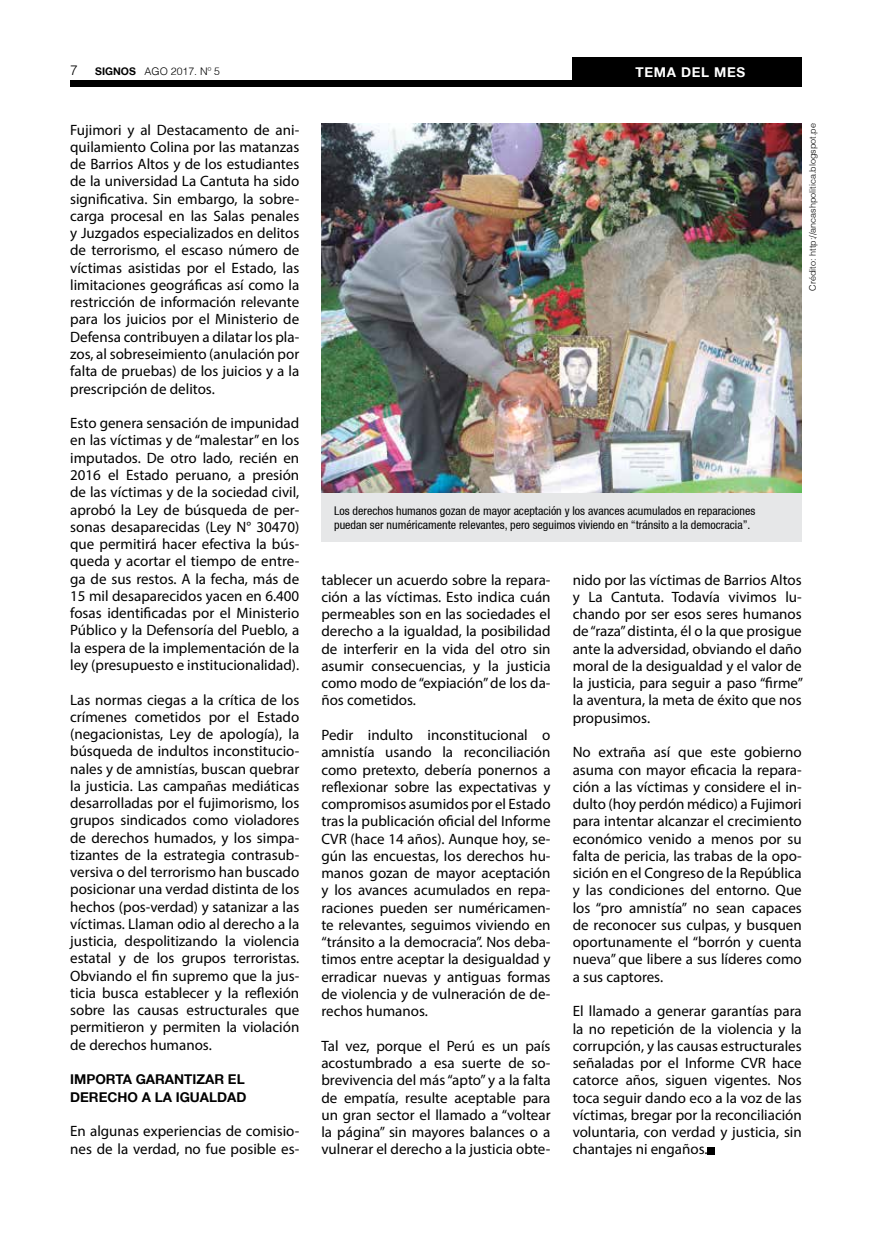
<style>
.page{position:relative;width:872px;height:1255px;background:#fff}
.page>*{position:absolute;margin:0;border:0;box-sizing:border-box;transform-origin:0 0}
.t1{font:15px/17.2px "Myriad Pro";color:#000;text-align:justify}
.t2{font:700 13.5px/17.2px "Helvetica 75";color:#000}
.t3{font:700 13.5px "Helvetica 75";letter-spacing:.05em;color:#fff}
.t4{font:300 13.5px "Helvetica";color:#000}
.t5{font:condensed 12px/13.5px "Helvetica 57";color:#000}
.t6{font:300 10.5px "Helvetica";color:#000}
.t7{font:300 9px "Helvetica";color:#000}
.s1{font-family:"Helvetica 75";font-weight:700}
</style>
<div class="page">
<div style="left:70px;top:81px;width:731px;height:6px;background:#000"></div>
<div style="left:572px;top:57px;width:229px;height:30px;background:#000"></div>
<div style="left:707px;top:1147px;width:7px;height:7px;background:#000"></div>
<img style="left:321px;top:123px;width:480px;height:370px">
<div style="left:321px;top:493px;width:480px;height:48px;background:#e6e7e8"></div>
<p class="t4" style="left:70px;top:61px;width:9px">7</p>
<p class="t6" style="left:95px;top:64px;width:126px"><span class="s1">SIGNOS</span> AGO 2017. Nº 5</p>
<p class="t3" style="left:635px;top:64px;width:111px">TEMA DEL MES</p>
<p class="t1" style="left:70px;top:121px;width:231px">Fujimori y al Destacamento de ani&shy;quilamiento Colina por las matanzas de Barrios Altos y de los estudiantes de la universidad La Cantuta ha sido significativa. Sin embargo, la sobre&shy;carga procesal en las Salas penales y Juzgados especializados en delitos de terrorismo, el escaso número de víctimas asistidas por el Estado, las limitaciones geográficas así como la restricción de información relevante para los juicios por el Ministerio de Defensa contribuyen a dilatar los pla&shy;zos, al sobreseimiento (anulación por falta de pruebas) de los juicios y a la prescripción de delitos.</p>
<p class="t1" style="left:70px;top:414px;width:231px">Esto genera sensación de impunidad en las víctimas y de “malestar” en los imputados. De otro lado, recién en 2016 el Estado peruano, a presión de las víctimas y de la sociedad civil, aprobó la Ley de búsqueda de per&shy;sonas desaparecidas (Ley N° 30470) que permitirá hacer efectiva la bús&shy;queda y acortar el tiempo de entre&shy;ga de sus restos. A la fecha, más de 15 mil desaparecidos yacen en 6.400 fosas identificadas por el Ministerio Público y la Defensoría del Pueblo, a la espera de la implementación de la ley (presupuesto e institucionalidad).</p>
<p class="t1" style="left:70px;top:690px;width:231px">Las normas ciegas a la crítica de los crímenes cometidos por el Estado (negacionistas, Ley de apología), la búsqueda de indultos inconstitucio&shy;nales y de amnistías, buscan quebrar la justicia. Las campañas mediáticas desarrolladas por el fujimorismo, los grupos sindicados como violadores de derechos humados, y los simpa&shy;tizantes de la estrategia contrasub&shy;versiva o del terrorismo han buscado posicionar una verdad distinta de los hechos (pos-verdad) y satanizar a las víctimas. Llaman odio al derecho a la justicia, despolitizando la violencia estatal y de los grupos terroristas.<br>Obviando el fin supremo que la jus&shy;ticia busca establecer y la reflexión sobre las causas estructurales que permitieron y permiten la violación de derechos humanos.</p>
<p class="t2" style="left:70px;top:1070px;width:178px">IMPORTA GARANTIZAR EL<br>DERECHO A LA IGUALDAD</p>
<p class="t1" style="left:70px;top:1122px;width:231px">En algunas experiencias de comisio&shy;nes de la verdad, no fue posible es-</p>
<p class="t7" style="left:807px;top:290px;width:169px;rotate:-90deg">Crédito: http://ancashpolitica.blogspot.pe</p>
<p class="t5" style="left:334px;top:504px;width:422px">Los derechos humanos gozan de mayor aceptación y los avances acumulados en reparaciones puedan ser numéricamente relevantes, pero seguimos viviendo en “tránsito a la democracia”.</p>
<p class="t1" style="left:321px;top:570px;width:231px">tablecer un acuerdo sobre la repara&shy;ción a las víctimas. Esto indica cuán permeables son en las sociedades el derecho a la igualdad, la posibilidad de interferir en la vida del otro sin asumir consecuencias, y la justicia como modo de “expiación” de los da&shy;ños cometidos.</p>
<p class="t1" style="left:321px;top:726px;width:231px">Pedir indulto inconstitucional o amnistía usando la reconciliación como pretexto, debería ponernos a reflexionar sobre las expectativas y compromisos asumidos por el Estado tras la publicación oficial del Informe CVR (hace 14 años). Aunque hoy, se&shy;gún las encuestas, los derechos hu&shy;manos gozan de mayor aceptación y los avances acumulados en repa&shy;raciones pueden ser numéricamen&shy;te relevantes, seguimos viviendo en “tránsito a la democracia”. Nos deba&shy;timos entre aceptar la desigualdad y erradicar nuevas y antiguas formas de violencia y de vulneración de de&shy;rechos humanos.</p>
<p class="t1" style="left:321px;top:1036px;width:231px">Tal vez, porque el Perú es un país acostumbrado a esa suerte de so&shy;brevivencia del más “apto” y a la falta de empatía, resulte aceptable para un gran sector el llamado a “voltear la página” sin mayores balances o a vulnerar el derecho a la justicia obte-</p>
<p class="t1" style="left:572px;top:570px;width:232px">nido por las víctimas de Barrios Altos y La Cantuta. Todavía vivimos lu&shy;chando por ser esos seres humanos de “raza” distinta, él o la que prosigue ante la adversidad, obviando el daño moral de la desigualdad y el valor de la justicia, para seguir a paso “firme” la aventura, la meta de éxito que nos propusimos.</p>
<p class="t1" style="left:572px;top:743px;width:231px">No extraña así que este gobierno asuma con mayor eficacia la repara&shy;ción a las víctimas y considere el in&shy;dulto (hoy perdón médico) a Fujimori para intentar alcanzar el crecimiento económico venido a menos por su falta de pericia, las trabas de la opo&shy;sición en el Congreso de la República y las condiciones del entorno. Que los “pro amnistía” no sean capaces de reconocer sus culpas, y busquen oportunamente el “borrón y cuenta nueva” que libere a sus líderes como a sus captores.</p>
<p class="t1" style="left:572px;top:1002px;width:231px">El llamado a generar garantías para la no repetición de la violencia y la corrupción, y las causas estructurales señaladas por el Informe CVR hace catorce años, siguen vigentes. Nos toca seguir dando eco a la voz de las víctimas, bregar por la reconciliación voluntaria, con verdad y justicia, sin chantajes ni engaños.</p>
</div>
